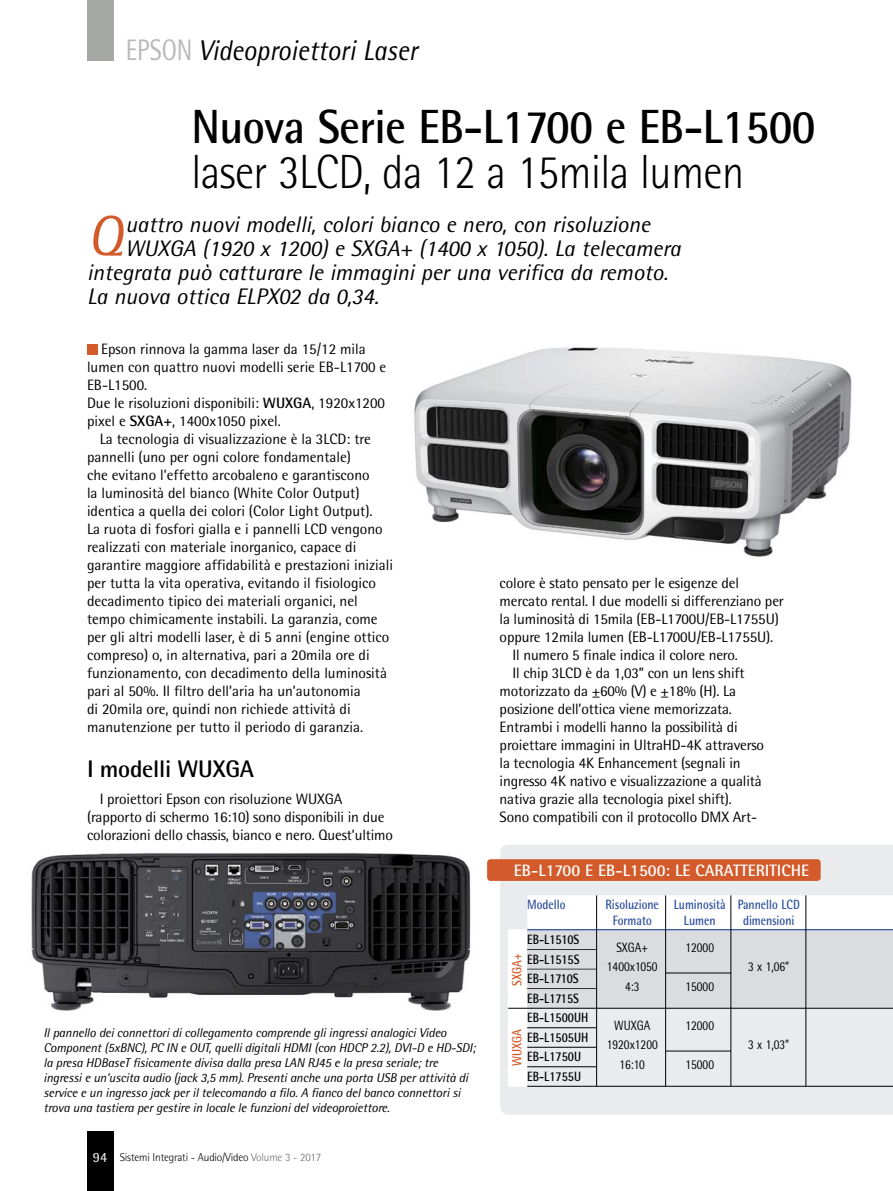
<style>
.page{position:relative;width:893px;height:1191px;background:#fff}
.page>*{position:absolute;margin:0;border:0;box-sizing:border-box;transform-origin:0 0}
.q_sommario{font:italic 57.3px "Rotis Semi Sans";color:#d35b2b}
.q_titolo{font:700 48px "Rotis Semi Sans";letter-spacing:-.01em;color:#000;scale:.92 1}
.q_titolo-2{font:300 48px "Rotis Semi Sans";letter-spacing:-.01em;color:#000;scale:.92 1}
.q_occhiello_titolo{font:italic 28.5px "Rotis Semi Sans";color:#000;scale:.92 1}
.q_titolino_singolo{font:700 24px "Rotis Semi Sans";letter-spacing:-.01em;color:#000}
.q_sommario-2{font:italic 22.5px "Rotis Semi Sans";color:#000}
.q_titolo_tab{font:700 16.5px "Rotis Semi Sans";color:#fff}
.q_testo{font:15px/18px "Rotis Semi Sans";color:#000}
.Normale{font:14.1px "Rotis Semi Sans";color:#fff}
.q_testo_tabella{font:700 13.5px "Rotis Semi Sans";color:#000;scale:.85 1}
.q_testo_tabella-2{font:13.5px "Rotis Semi Sans";color:#000;scale:.85 1}
.q_testo_tabella-3{font:700 13.5px "Rotis Semi Sans";color:#2d4f9e;scale:.85 1}
.q_testo_tabella-4{font:700 13.5px "Rotis Semi Sans";color:#d35b2b;scale:.85 1}
.q_didascalia_nuova{font:italic 12.75px/15px "Rotis Semi Sans";letter-spacing:-.01em;color:#000}
.Normale-2{font:300 11.25px "Rotis Semi Sans";letter-spacing:-.015em;color:#000}
.s1{font-style:normal;font-size:29.7px;color:#b7b8b7}
.s2{font-weight:700}
.s3{color:#6d6e70}
</style>
<div class="page">
<div style="left:87px;top:0;width:26px;height:60px;background:#a6a8a6"></div>
<div style="left:87px;top:1131px;width:26px;height:60px;background:#000"></div>
<img style="left:31px;top:852px;width:440px;height:159px">
<img style="left:414px;top:347px;width:439px;height:210px">
<div style="left:87px;top:344px;width:10px;height:10px;background:#d35b2b"></div>
<div style="left:500px;top:845px;width:393px;height:269px;background:#eaebec"></div>
<div style="left:487px;top:859px;width:334px;height:22px;background:#d35b2b;border-radius:3px"></div>
<div style="left:508px;top:929px;width:19px;height:157px;background:#fff"></div>
<div style="left:527px;top:895px;width:366px;height:19px;background:#fff"></div>
<div style="left:527px;top:911px;width:366px;height:19px;background:#fff"></div>
<hr style="left:527px;top:929px;width:366px;height:1px;background:#2d4f9e">
<div style="left:527px;top:930px;width:366px;height:20px;background:#dbdcdd"></div>
<hr style="left:527px;top:949px;width:70px;height:1px;background:#000">
<div style="left:527px;top:950px;width:366px;height:19px;background:#dbdcdd"></div>
<hr style="left:527px;top:968px;width:70px;height:1px;background:#000">
<div style="left:527px;top:969px;width:366px;height:20px;background:#dbdcdd"></div>
<hr style="left:527px;top:988px;width:70px;height:1px;background:#000">
<div style="left:527px;top:989px;width:366px;height:19px;background:#dbdcdd"></div>
<hr style="left:508px;top:1007px;width:385px;height:1px;background:#000">
<hr style="left:527px;top:1027px;width:70px;height:1px;background:#000">
<hr style="left:527px;top:1046px;width:70px;height:1px;background:#000">
<hr style="left:527px;top:1066px;width:70px;height:1px;background:#000">
<hr style="left:527px;top:1085px;width:366px;height:1px;background:#000">
<hr style="left:596px;top:895px;width:1px;height:191px;background:#000">
<hr style="left:665px;top:895px;width:1px;height:191px;background:#000">
<hr style="left:731px;top:895px;width:1px;height:191px;background:#000">
<hr style="left:806px;top:895px;width:1px;height:191px;background:#000">
<hr style="left:666px;top:972px;width:65px;height:1px;background:#000">
<hr style="left:666px;top:1050px;width:65px;height:1px;background:#000">
<p class="q_occhiello_titolo" style="left:126px;top:33px;width:319px"><span class="s1">EPSON</span> Videoproiettori Laser</p>
<p class="q_titolo" style="left:191px;top:97px;width:680px">Nuova Serie EB-L1700 e EB-L1500</p>
<p class="q_titolo-2" style="left:191px;top:144px;width:603px">laser 3LCD, da 12 a 15mila lumen</p>
<p class="q_sommario" style="left:87px;top:201px;width:36px">Q</p>
<p class="q_sommario-2" style="left:125px;top:210px;width:526px">uattro nuovi modelli, colori bianco e nero, con risoluzione</p>
<p class="q_sommario-2" style="left:125px;top:234px;width:557px">WUXGA (1920 x 1200) e SXGA+ (1400 x 1050). La telecamera</p>
<p class="q_sommario-2" style="left:87px;top:258px;width:582px">integrata può catturare le immagini per una verifica da remoto.</p>
<p class="q_sommario-2" style="left:87px;top:282px;width:293px">La nuova ottica ELPX02 da 0,34.</p>
<p class="q_testo" style="left:87px;top:340px;width:301px;text-indent:14px">Epson rinnova la gamma laser da 15/12 mila lumen con quattro nuovi modelli serie EB-L1700 e<br>EB-L1500.</p>
<p class="q_testo" style="left:87px;top:394px;width:300px">Due le risoluzioni disponibili: <span class="s2">WUXGA</span>, 1920x1200 pixel e <span class="s2">SXGA+</span>, 1400x1050 pixel.</p>
<p class="q_testo" style="left:87px;top:430px;width:307px;text-indent:13px">La tecnologia di visualizzazione è la 3LCD: tre pannelli (uno per ogni colore fondamentale)<br>che evitano l’effetto arcobaleno e garantiscono<br>la luminosità del bianco (White Color Output) identica a quella dei colori (Color Light Output).<br>La ruota di fosfori gialla e i pannelli LCD vengono realizzati con materiale inorganico, capace di garantire maggiore affidabilità e prestazioni iniziali per tutta la vita operativa, evitando il fisiologico decadimento tipico dei materiali organici, nel tempo chimicamente instabili. La garanzia, come per gli altri modelli laser, è di 5 anni (engine ottico compreso) o, in alternativa, pari a 20mila ore di funzionamento, con decadimento della luminosità pari al 50%. Il filtro dell’aria ha un’autonomia<br>di 20mila ore, quindi non richiede attività di manutenzione per tutto il periodo di garanzia.</p>
<p class="q_titolino_singolo" style="left:87px;top:754px;width:169px">I modelli WUXGA</p>
<p class="q_testo" style="left:87px;top:790px;width:307px;text-indent:13px">I proiettori Epson con risoluzione WUXGA (rapporto di schermo 16:10) sono disponibili in due colorazioni dello chassis, bianco e nero. Quest’ultimo</p>
<p class="q_testo" style="left:500px;top:574px;width:286px">colore è stato pensato per le esigenze del mercato rental. I due modelli si differenziano per la luminosità di 15mila (EB-L1700U/EB-L1755U) oppure 12mila lumen (EB-L1700U/EB-L1755U).</p>
<p class="q_testo" style="left:512px;top:646px;width:227px">Il numero 5 finale indica il colore nero.</p>
<p class="q_testo" style="left:500px;top:664px;width:266px;text-indent:13px">Il chip 3LCD è da 1,03” con un lens shift motorizzato da ±60% (V) e ±18% (H). La posizione dell’ottica viene memorizzata.<br>Entrambi i modelli hanno la possibilità di proiettare immagini in UltraHD-4K attraverso la tecnologia 4K Enhancement (segnali in ingresso 4K nativo e visualizzazione a qualità nativa grazie alla tecnologia pixel shift).<br>Sono compatibili con il protocollo DMX Art-</p>
<p class="q_titolo_tab" style="left:514px;top:860px;width:297px">EB-L1700 E EB-L1500: LE CARATTERITICHE</p>
<p class="q_didascalia_nuova" style="left:43px;top:1025px;width:434px">Il pannello dei connettori di collegamento comprende gli ingressi analogici Video Component (5xBNC), PC IN e OUT, quelli digitali HDMI (con HDCP 2.2), DVI-D e HD-SDI; la presa HDBaseT fisicamente divisa dalla presa LAN RJ45 e la presa seriale; tre ingressi e un’uscita audio (jack 3,5 mm). Presenti anche una porta USB per attività di service e un ingresso jack per il telecomando a filo. A fianco del banco connettori si trova una tastiera per gestire in locale le funzioni del videoproiettore.</p>
<p class="Normale" style="left:93px;top:1148px;width:16px">94</p>
<p class="Normale-2" style="left:120px;top:1150px;width:203px">Sistemi Integrati - Audio/Video <span class="s3">Volume 3 - 2017</span></p>
<p class="q_testo_tabella-3" style="left:527px;top:896px;width:47px">Modello</p>
<p class="q_testo_tabella-3" style="left:606px;top:896px;width:230px">Risoluzione Luminosità Pannello LCD</p>
<p class="q_testo_tabella-3" style="left:613px;top:911px;width:48px">Formato</p>
<p class="q_testo_tabella-3" style="left:684px;top:911px;width:39px">Lumen</p>
<p class="q_testo_tabella-3" style="left:743px;top:911px;width:62px">dimensioni</p>
<p class="q_testo_tabella" style="left:527px;top:931px;width:63px">EB-L1510S</p>
<p class="q_testo_tabella-2" style="left:616px;top:939px;width:39px">SXGA+</p>
<p class="q_testo_tabella-2" style="left:685px;top:939px;width:35px">12000</p>
<p class="q_testo_tabella" style="left:527px;top:950px;width:63px">EB-L1515S</p>
<p class="q_testo_tabella-2" style="left:607px;top:958px;width:61px">1400x1050</p>
<p class="q_testo_tabella-2" style="left:748px;top:958px;width:50px">3 x 1,06”</p>
<p class="q_testo_tabella" style="left:527px;top:970px;width:62px">EB-L1710S</p>
<p class="q_testo_tabella-2" style="left:625px;top:978px;width:19px">4:3</p>
<p class="q_testo_tabella-2" style="left:685px;top:978px;width:35px">15000</p>
<p class="q_testo_tabella" style="left:527px;top:989px;width:62px">EB-L1715S</p>
<p class="q_testo_tabella" style="left:527px;top:1009px;width:73px">EB-L1500UH</p>
<p class="q_testo_tabella-2" style="left:614px;top:1017px;width:44px">WUXGA</p>
<p class="q_testo_tabella-2" style="left:685px;top:1017px;width:35px">12000</p>
<p class="q_testo_tabella" style="left:527px;top:1028px;width:73px">EB-L1505UH</p>
<p class="q_testo_tabella-2" style="left:607px;top:1036px;width:62px">1920x1200</p>
<p class="q_testo_tabella-2" style="left:748px;top:1036px;width:50px">3 x 1,03”</p>
<p class="q_testo_tabella" style="left:527px;top:1048px;width:65px">EB-L1750U</p>
<p class="q_testo_tabella-2" style="left:619px;top:1056px;width:32px">16:10</p>
<p class="q_testo_tabella-2" style="left:685px;top:1056px;width:35px">15000</p>
<p class="q_testo_tabella" style="left:527px;top:1067px;width:65px">EB-L1755U</p>
<p class="q_testo_tabella-4" style="left:508px;top:986px;width:40px;rotate:-90deg">SXGA+</p>
<p class="q_testo_tabella-4" style="left:508px;top:1066px;width:45px;rotate:-90deg">WUXGA</p>
</div>
